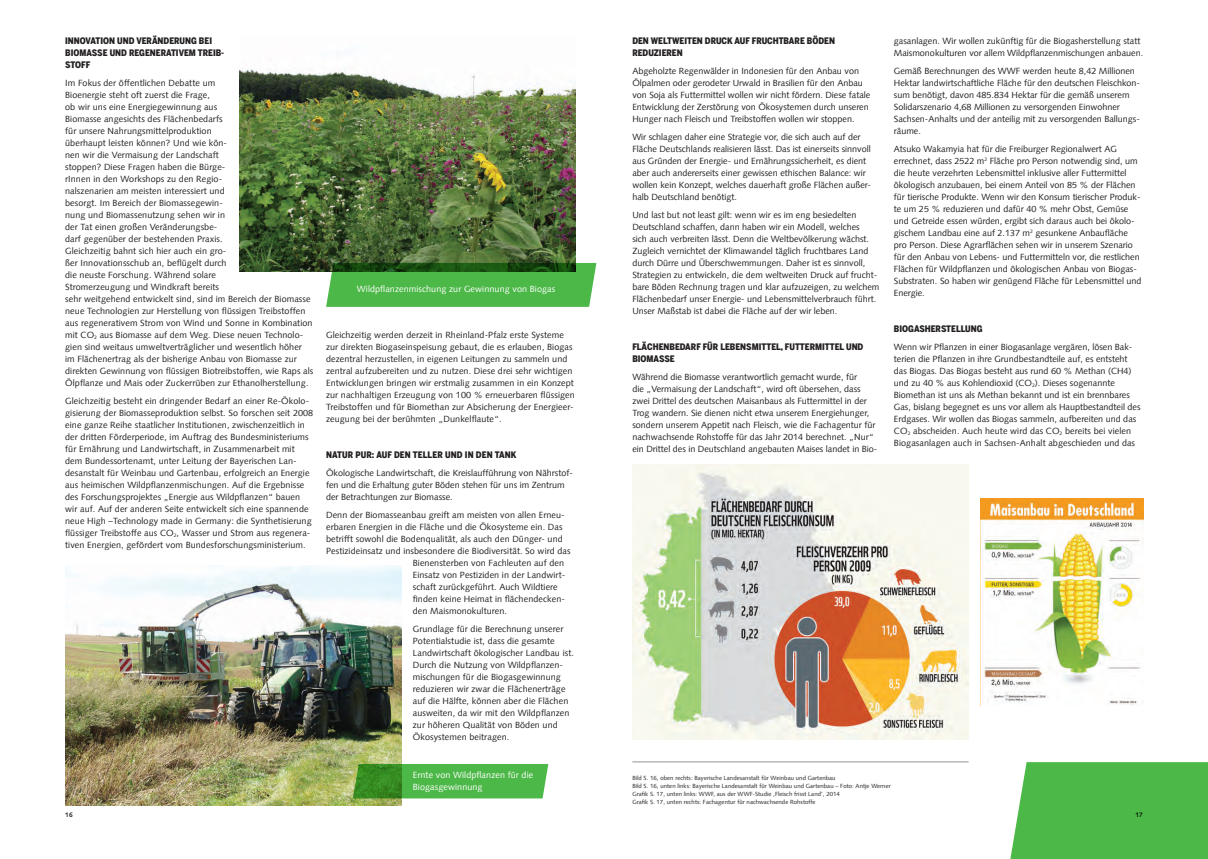
<style>
.page{position:relative;width:1208px;height:859px;background:#fff}
.page>*{position:absolute;margin:0;border:0;box-sizing:border-box;transform-origin:0 0}
.t1{font:9px/12px "Syntax Com";color:#231f20}
.t2{font:900 9px/12px "Benton Sans Cond";color:#231f20}
.t3{font:9px/12px "Syntax Com";letter-spacing:.01em;color:#fff}
.t4{font:700 6.5px "Syntax Com";color:#231f20}
.t5{font:6px/8px "Syntax Com";letter-spacing:.01em;color:#231f20}
</style>
<div class="page">
<img style="left:239px;top:68px;width:336px;height:203px">
<svg style="left:326px;top:263px;width:270px;height:44px;background:#46a441"></svg>
<img style="left:65px;top:566px;width:336px;height:239px">
<svg style="left:353px;top:764px;width:195px;height:34px;background:#4aae41"></svg>
<img style="left:980px;top:498px;width:163px;height:207px">
<img style="left:632px;top:465px;width:336px;height:275px">
<div style="left:1010px;top:762px;width:198px;height:97px;background:#4cb848"></div>
<hr style="left:632px;top:762px;width:336px;height:1px;background:#939598">
<p class="t2" style="left:65px;top:35px;width:160px;text-indent:52px">UND VERÄNDERUNG BEI<br>BIOMASSE UND REGENERATIVEM TREIB-<br>STOFF</p>
<p class="t1" style="left:65px;top:77px;width:250px">Im Fokus der öffentlichen Debatte um<br>Bioenergie steht oft zuerst die Frage,<br>ob wir uns eine Energiegewinnung aus<br>Biomasse angesichts des Flächenbedarfs<br>für unsere Nahrungsmittelproduktion<br>überhaupt leisten können? Und wie kön-<br>nen wir die Vermaisung der Landschaft<br>stoppen? Diese Fragen haben die Bürge-<br>rInnen in den Workshops zu den Regio-<br>nalszenarien am meisten interessiert und<br>besorgt. Im Bereich der Biomassegewin-<br>nung und Biomassenutzung sehen wir in<br>der Tat einen großen Veränderungsbe-<br>darf gegenüber der bestehenden Praxis.<br>Gleichzeitig bahnt sich hier auch ein gro-<br>ßer Innovationsschub an, beflügelt durch<br>die neuste Forschung. Während solare<br>Stromerzeugung und Windkraft bereits<br>sehr weitgehend entwickelt sind, sind im Bereich der Biomasse neue Technologien zur Herstellung von flüssigen Treibstoffen aus regenerativem Strom von Wind und Sonne in Kombination mit CO<sub>2</sub> aus Biomasse auf dem Weg. Diese neuen Technolo&shy;gien sind weitaus umweltverträglicher und wesentlich höher im Flächenertrag als der bisherige Anbau von Biomasse zur direkten Gewinnung von flüssigen Biotreibstoffen, wie Raps als Ölpflanze und Mais oder Zuckerrüben zur Ethanolherstellung.</p>
<p class="t1" style="left:65px;top:395px;width:249px">Gleichzeitig besteht ein dringender Bedarf an einer Re-Ökolo&shy;gisierung der Biomasseproduktion selbst. So forschen seit 2008 eine ganze Reihe staatlicher Institutionen, zwischenzeitlich in der dritten Förderperiode, im Auftrag des Bundesministeriums für Ernährung und Landwirtschaft, in Zusammenarbeit mit dem Bundessortenamt, unter Leitung der Bayerischen Lan&shy;desanstalt für Weinbau und Gartenbau, erfolgreich an Energie aus heimischen Wildpflanzenmischungen. Auf die Ergebnisse des Forschungsprojektes „Energie aus Wildpflanzen“ bauen wir auf. Auf der anderen Seite entwickelt sich eine spannende neue High –Technology made in Germany: die Synthetisierung flüssiger Treibstoffe aus CO<sub>2</sub>, Wasser und Strom aus regenera&shy;tiven Energien, gefördert vom Bundesforschungsministerium.</p>
<p class="t2" style="left:65px;top:35px;width:7px">INNOV</p>
<p class="t2" style="left:91px;top:35px;width:16px">ATION</p>
<p class="t3" style="left:357px;top:283px;width:200px">Wildpflanzenmischung zur Gewinnung von Biogas</p>
<p class="t1" style="left:326px;top:329px;width:250px">Gleichzeitig werden derzeit in Rheinland-Pfalz erste Systeme zur direkten Biogaseinspeisung gebaut, die es erlauben, Biogas dezentral herzustellen, in eigenen Leitungen zu sammeln und zentral aufzubereiten und zu nutzen. Diese drei sehr wichtigen Entwicklungen bringen wir erstmalig zusammen in ein Konzept zur nachhaltigen Erzeugung von 100 % erneuerbaren flüssigen Treibstoffen und für Biomethan zur Absicherung der Energieer&shy;zeugung bei der berühmten „Dunkelflaute“.</p>
<p class="t2" style="left:326px;top:449px;width:192px">NATUR PUR: AUF DEN TELLER UND IN DEN TANK</p>
<p class="t1" style="left:326px;top:467px;width:248px">Ökologische Landwirtschaft, die Kreislaufführung von Nährstof&shy;fen und die Erhaltung guter Böden stehen für uns im Zentrum der Betrachtungen zur Biomasse.</p>
<p class="t1" style="left:326px;top:509px;width:240px">Denn der Biomasseanbau greift am meisten von allen Erneu-</p>
<p class="t1" style="left:326px;top:521px;width:238px">erbaren Energien in die Fläche und die Ökosysteme ein. Das</p>
<p class="t1" style="left:326px;top:533px;width:238px">betrifft sowohl die Bodenqualität, als auch den Dünger- und</p>
<p class="t1" style="left:326px;top:545px;width:246px">Pestizideinsatz und insbesondere die Biodiversität. So wird das</p>
<p class="t1" style="left:413px;top:557px;width:153px">Bienensterben von Fachleuten auf den</p>
<p class="t1" style="left:413px;top:569px;width:154px">Einsatz von Pestiziden in der Landwirt-</p>
<p class="t1" style="left:413px;top:581px;width:146px">schaft zurückgeführt. Auch Wildtiere</p>
<p class="t1" style="left:413px;top:593px;width:154px">finden keine Heimat in flächendecken-</p>
<p class="t1" style="left:413px;top:605px;width:96px">den Maismonokulturen.</p>
<p class="t1" style="left:413px;top:623px;width:163px">Grundlage für die Berechnung unserer Potentialstudie ist, dass die gesamte Landwirtschaft ökologischer Landbau ist.<br>Durch die Nutzung von Wildpflanzen&shy;mischungen für die Biogasgewinnung reduzieren wir zwar die Flächenerträge auf die Hälfte, können aber die Flächen ausweiten, da wir mit den Wildpflanzen zur höheren Qualität von Böden und Ökosystemen beitragen.</p>
<p class="t3" style="left:413px;top:769px;width:122px">Ernte von Wildpflanzen für die<br>Biogasgewinnung</p>
<p class="t2" style="left:632px;top:35px;width:203px">DEN WELTWEITEN DRUCK AUF FRUCHTBARE BÖDEN<br>REDUZIEREN</p>
<p class="t1" style="left:632px;top:65px;width:239px">Abgeholzte Regenwälder in Indonesien für den Anbau von Ölpalmen oder gerodeter Urwald in Brasilien für den Anbau von Soja als Futtermittel wollen wir nicht fördern. Diese fatale Entwicklung der Zerstörung von Ökosystemen durch unseren Hunger nach Fleisch und Treibstoffen wollen wir stoppen.</p>
<p class="t1" style="left:632px;top:131px;width:240px">Wir schlagen daher eine Strategie vor, die sich auch auf der Fläche Deutschlands realisieren lässt. Das ist einerseits sinnvoll aus Gründen der Energie- und Ernährungssicherheit, es dient aber auch andererseits einer gewissen ethischen Balance: wir wollen kein Konzept, welches dauerhaft große Flächen außer&shy;halb Deutschland benötigt.</p>
<p class="t1" style="left:632px;top:209px;width:248px">Und last but not least gilt: wenn wir es im eng besiedelten Deutschland schaffen, dann haben wir ein Modell, welches<br>sich auch verbreiten lässt. Denn die Weltbevölkerung wächst.<br>Zugleich vernichtet der Klimawandel täglich fruchtbares Land durch Dürre und Überschwemmungen. Daher ist es sinnvoll, Strategien zu entwickeln, die dem weltweiten Druck auf frucht&shy;bare Böden Rechnung tragen und klar aufzuzeigen, zu welchem Flächenbedarf unser Energie- und Lebensmittelverbrauch führt.<br>Unser Maßstab ist dabei die Fläche auf der wir leben.</p>
<p class="t2" style="left:632px;top:341px;width:226px">FLÄCHENBEDARF FÜR LEBENSMITTEL, FUTTERMITTEL UND<br>BIOMASSE</p>
<p class="t1" style="left:632px;top:371px;width:247px">Während die Biomasse verantwortlich gemacht wurde, für<br>die „Vermaisung der Landschaft“, wird oft übersehen, dass zwei Drittel des deutschen Maisanbaus als Futtermittel in der Trog wandern. Sie dienen nicht etwa unserem Energiehunger, sondern unserem Appetit nach Fleisch, wie die Fachagentur für nachwachsende Rohstoffe für das Jahr 2014 berechnet. „Nur“ ein Drittel des in Deutschland angebauten Maises landet in Bio-</p>
<p class="t1" style="left:894px;top:35px;width:251px">gasanlagen. Wir wollen zukünftig für die Biogasherstellung statt<br>Maismonokulturen vor allem Wildpflanzenmischungen anbauen.</p>
<p class="t1" style="left:894px;top:65px;width:248px">Gemäß Berechnungen des WWF werden heute 8,42 Millionen Hektar landwirtschaftliche Fläche für den deutschen Fleischkon&shy;sum benötigt, davon 485.834 Hektar für die gemäß unserem Solidarszenario 4,68 Millionen zu versorgenden Einwohner Sachsen-Anhalts und der anteilig mit zu versorgenden Ballungs&shy;räume.</p>
<p class="t1" style="left:894px;top:143px;width:249px">Atsuko Wakamyia hat für die Freiburger Regionalwert AG errechnet, dass 2522 m<sup>2</sup> Fläche pro Person notwendig sind, um die heute verzehrten Lebensmittel inklusive aller Futtermittel ökologisch anzubauen, bei einem Anteil von 85 % der Flächen für tierische Produkte. Wenn wir den Konsum tierischer Produk&shy;te um 25 % reduzieren und dafür 40 % mehr Obst, Gemüse und Getreide essen würden, ergibt sich daraus auch bei ökolo&shy;gischem Landbau eine auf 2.137 m<sup>2</sup> gesunkene Anbaufläche pro Person. Diese Agrarflächen sehen wir in unserem Szenario für den Anbau von Lebens- und Futtermitteln vor, die restlichen Flächen für Wildpflanzen und ökologischen Anbau von Biogas-Substraten. So haben wir genügend Fläche für Lebensmittel und Energie.</p>
<p class="t2" style="left:894px;top:322px;width:84px">BIOGASHERSTELLUNG</p>
<p class="t1" style="left:894px;top:341px;width:248px">Wenn wir Pflanzen in einer Biogasanlage vergären, lösen Bak&shy;terien die Pflanzen in ihre Grundbestandteile auf, es entsteht das Biogas. Das Biogas besteht aus rund 60 % Methan (CH4) und zu 40 % aus Kohlendioxid (CO<sub>2</sub>). Dieses sogenannte Biomethan ist uns als Methan bekannt und ist ein brennbares Gas, bislang begegnet es uns vor allem als Hauptbestandteil des Erdgases. Wir wollen das Biogas sammeln, aufbereiten und das CO<sub>2</sub> abscheiden. Auch heute wird das CO<sub>2</sub> bereits bei vielen Biogasanlagen auch in Sachsen-Anhalt abgeschieden und das</p>
<p class="t5" style="left:632px;top:774px;width:260px">Bild S. 16, oben rechts: Bayerische Landesanstalt für Weinbau und Gartenbau<br>Bild S. 16, unten links: Bayerische Landesanstalt für Weinbau und Gartenbau – Foto: Antje Werner Grafik S. 17, unten links: WWF, aus der WWF-Studie ‚Fleisch frisst Land’, 2014<br>Grafik S. 17, unten rechts: Fachagentur für nachwachsende Rohstoffe</p>
<p class="t4" style="left:65px;top:811px;width:9px">16</p>
<p class="t4" style="left:1135px;top:811px;width:9px">17</p>
</div>
